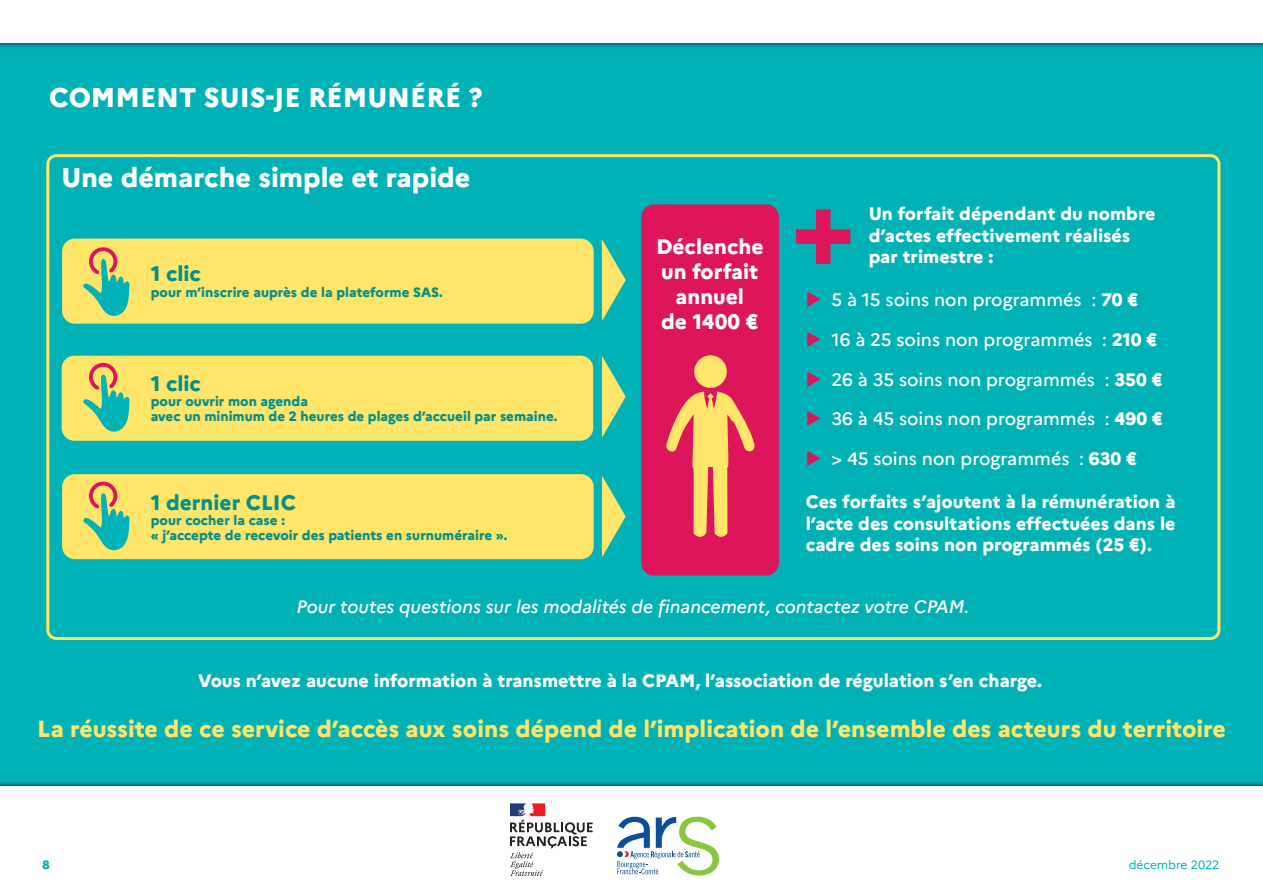
<style>
.page{position:relative;width:1263px;height:893px;background:#fff}
.page>*{position:absolute;margin:0;border:0;box-sizing:border-box;transform-origin:0 0}
.t1{font:800 108px "Marianne";color:#dd155b}
.t2{font:800 27px "Marianne";color:#fff}
.t3{font:800 23.25px "Marianne";color:#ffe569}
.t4{font:800 21px/25.2px "Marianne";color:#fff;text-align:center}
.t5{font:800 21px "Marianne";color:#008f8d}
.t6{font:800 18px/21.6px "Marianne";color:#fff}
.t7{font:500 18px/39.6px "Marianne";color:#fff}
.t8{font:italic 500 18px "Marianne";color:#fff}
.t9{font:800 13.5px/15px "Marianne";color:#008f8d}
.t10{font:12px "Marianne";color:#00b2b5}
.t11{font:800 12px "Marianne";color:#00b2b5}
.s1{color:#dd155b}
.s2{font-weight:800}
</style>
<div class="page">
<div style="left:0;top:17px;width:1263px;height:859px;background:#00b2b5"></div>
<svg style="left:0;top:43px;width:1263px;height:4px;background:#048696"></svg>
<div style="left:0;top:0;width:1263px;height:43px;background:#fff"></div>
<svg style="left:0;top:782px;width:1263px;height:5px;background:#35a2ad"></svg>
<div style="left:0;top:787px;width:1263px;height:106px;background:#fff"></div>
<div style="left:46px;top:154px;width:1174px;height:486px;border:3px solid #ffe569;border-radius:9px"></div>
<svg style="left:510px;top:803px;width:83px;height:73px"></svg>
<svg style="left:617px;top:817px;width:102px;height:58px"></svg>
<div style="left:62px;top:239px;width:532px;height:85px;background:#ffe569;border-radius:13px"></div>
<svg style="left:83px;top:247px;width:47px;height:69px"></svg>
<div style="left:62px;top:356px;width:531px;height:85px;background:#ffe569;border-radius:13px"></div>
<div style="left:62px;top:474px;width:532px;height:85px;background:#ffe569;border-radius:13px"></div>
<div style="left:641px;top:204px;width:138px;height:371px;background:#dd155b;border-radius:13px"></div>
<svg style="left:602px;top:356px;width:24px;height:82px"></svg>
<svg style="left:602px;top:239px;width:24px;height:82px"></svg>
<svg style="left:602px;top:475px;width:24px;height:82px"></svg>
<div style="left:694px;top:355px;width:33px;height:33px;background:#ffe569;border-radius:50%"></div>
<svg style="left:666px;top:392px;width:89px;height:145px"></svg>
<svg style="left:83px;top:363px;width:47px;height:69px"></svg>
<svg style="left:83px;top:482px;width:47px;height:68px"></svg>
<h2 class="t2" style="left:49px;top:81px;width:435px">COMMENT SUIS-JE RÉMUNÉRÉ ?</h2>
<h2 class="t2" style="left:62px;top:161px;width:410px">Une démarche simple et rapide</h2>
<p class="t5" style="left:151px;top:261px;width:52px">1 clic</p>
<p class="t9" style="left:151px;top:285px;width:293px">pour m’inscrire auprès de la plateforme SAS.</p>
<p class="t5" style="left:151px;top:371px;width:52px">1 clic</p>
<p class="t9" style="left:151px;top:394px;width:408px">pour ouvrir mon agenda<br>avec un minimum de 2 heures de plages d’accueil par semaine.</p>
<p class="t5" style="left:151px;top:489px;width:147px">1 dernier CLIC</p>
<p class="t9" style="left:151px;top:512px;width:358px">pour cocher la case :<br>« j’accepte de recevoir des patients en surnuméraire ».</p>
<p class="t4" style="left:656px;top:234px;width:109px">Déclenche un forfait annuel<br>de 1400 €</p>
<p class="t6" style="left:869px;top:203px;width:288px">Un forfait dépendant du nombre d’actes effectivement réalisés par trimestre :</p>
<p class="t7" style="left:806px;top:280px;width:359px"><span class="s1">▶</span> 5 à 15 soins non programmés : <span class="s2">70 €<br></span><span class="s1">▶</span> 16 à 25 soins non programmés : <span class="s2">210 € </span><span class="s1">▶</span> 26 à 35 soins non programmés : <span class="s2">350 € </span><span class="s1">▶</span> 36 à 45 soins non programmés : <span class="s2">490 €</span></p>
<p class="t7" style="left:806px;top:439px;width:333px"><span class="s1">▶</span> &gt; 45 soins non programmés : <span class="s2">630 €</span></p>
<p class="t6" style="left:806px;top:491px;width:371px;text-align:justify">Ces forfaits s’ajoutent à la rémunération à l’acte des consultations effectuées dans le cadre des soins non programmés (25 €).</p>
<h1 class="t1" style="left:791px;top:160px;width:66px">+</h1>
<p class="t8" style="left:296px;top:595px;width:674px">Pour toutes questions sur les modalités de financement, contactez votre CPAM.</p>
<p class="t6" style="left:198px;top:670px;width:845px">Vous n’avez aucune information à transmettre à la CPAM, l’association de régulation s’en charge.</p>
<p class="t3" style="left:37px;top:715px;width:1190px">La réussite de ce service d’accès aux soins dépend de l’implication de l’ensemble des acteurs du territoire</p>
<p class="t11" style="left:43px;top:857px;width:9px">8</p>
<p class="t10" style="left:1129px;top:857px;width:92px">décembre 2022</p>
</div>
